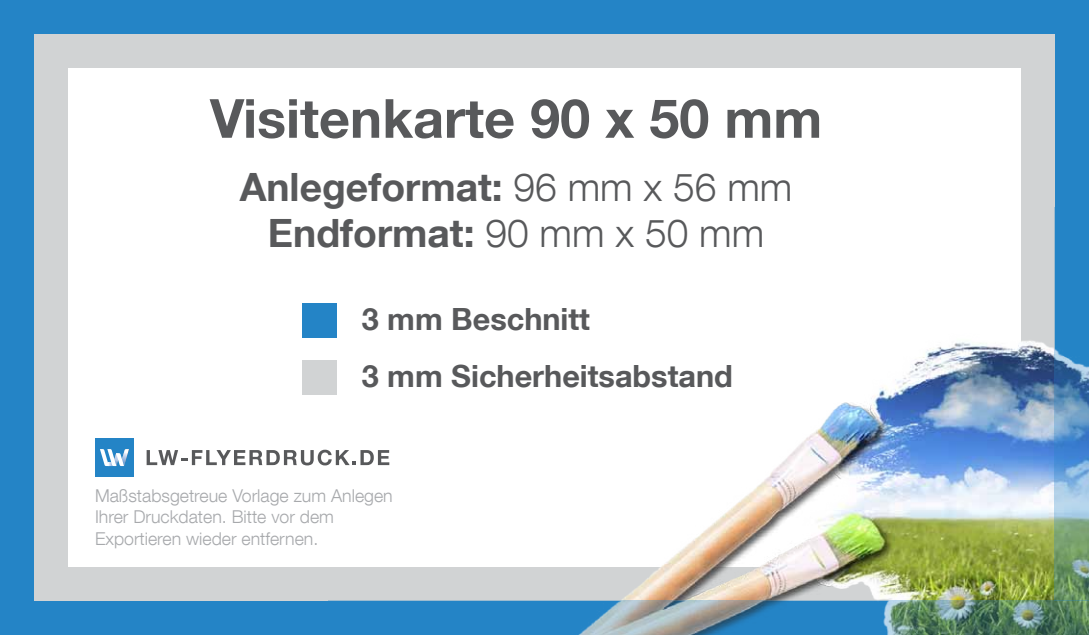
<style>
.page{position:relative;width:1089px;height:635px;background:#2484c6}
.page>*{position:absolute;margin:0;border:0;box-sizing:border-box;transform-origin:0 0}
.t1{font:700 54px "Helvetica Neue LT Com";color:#58595b}
.t2{font:700 39.2px/46.8px "Helvetica Neue LT Com";color:#58595b;text-align:center}
.t3{font:700 30.4px/56.4px "Helvetica Neue LT Com";color:#58595b}
.t4{font:300 17.6px/21.2px "Helvetica Neue LT Com";color:#a7a9ac}
.s1{font-weight:300}
</style>
<div class="page">
<div style="left:34px;top:34px;width:1020px;height:567px;background:#d1d3d4"></div>
<div style="left:68px;top:68px;width:952px;height:499px;background:#fff"></div>
<img style="left:573px;top:334px;width:481px;height:267px">
<svg style="left:1054px;top:208px;width:35px;height:393px"></svg>
<img style="left:578px;top:601px;width:511px;height:34px">
<div style="left:302px;top:303px;width:35px;height:35px;background:#2484c6"></div>
<div style="left:302px;top:360px;width:35px;height:34px;background:#d1d3d4"></div>
<svg style="left:147px;top:450px;width:242px;height:15px"></svg>
<div style="left:95px;top:438px;width:39px;height:39px;background:#2484c6"></div>
<svg style="left:100px;top:449px;width:29px;height:17px"></svg>
<h1 class="t1" style="left:210px;top:84px;width:613px">Visitenkarte 90 x 50 mm</h1>
<h2 class="t2" style="left:240px;top:162px;width:554px">Anlegeformat: <span class="s1">96 mm x 56 mm<br></span>Endformat: <span class="s1">90 mm x 50 mm</span></h2>
<h3 class="t3" style="left:362px;top:290px;width:372px">3 mm Beschnitt<br>3 mm Sicherheitsabstand</h3>
<p class="t4" style="left:95px;top:485px;width:299px">Maßstabsgetreue Vorlage zum Anlegen<br>Ihrer Druckdaten. Bitte vor dem<br>Exportieren wieder entfernen.</p>
</div>
